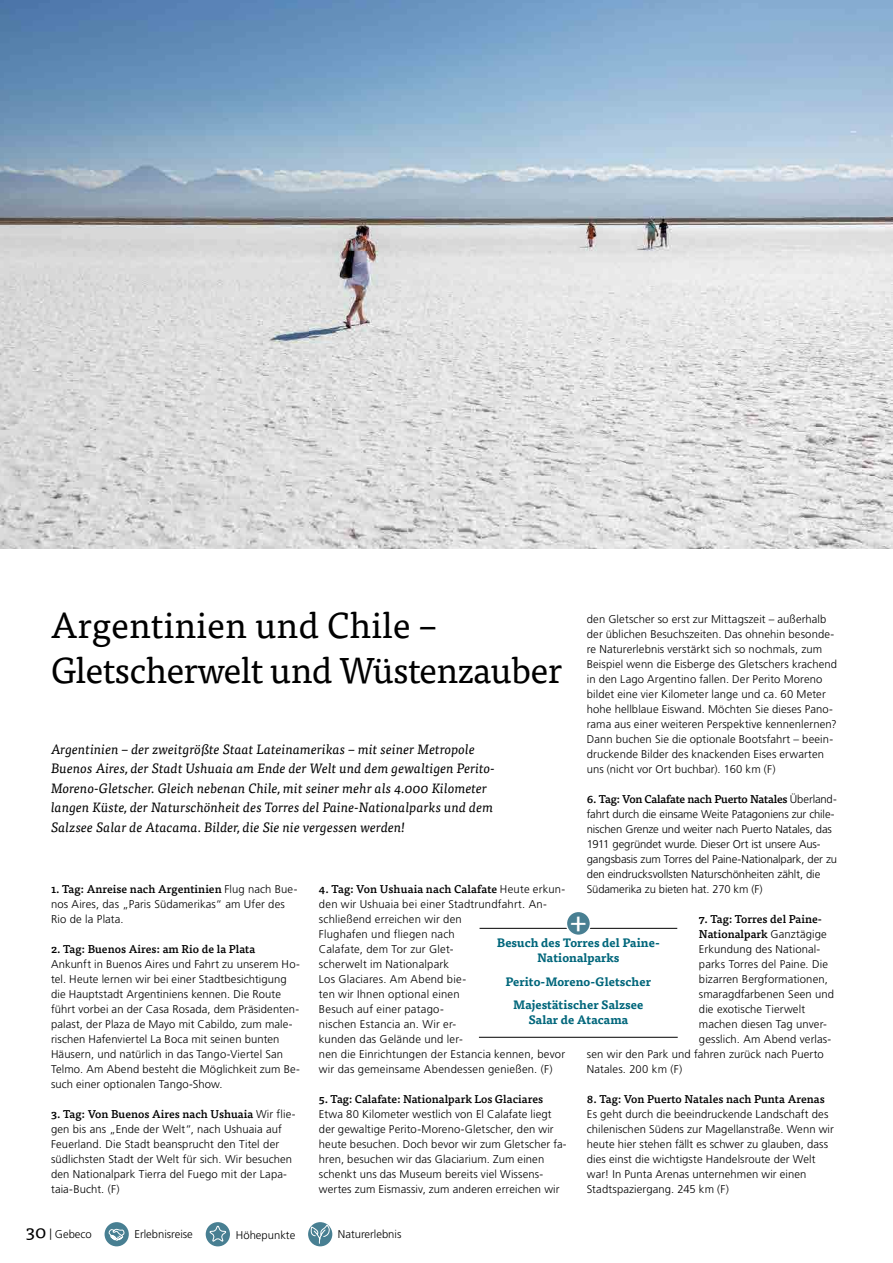
<style>
.page{position:relative;width:893px;height:1263px;background:#fff}
.page>*{position:absolute;margin:0;border:0;box-sizing:border-box;transform-origin:0 0}
.t1{font:36px/45px "Tisa OT";letter-spacing:-.02em;color:#000}
.t2{font:30px "Tisa OT";color:#fff}
.t3{font:18px "Tisa OT";color:#000}
.t4{font:italic 13.5px/19.5px "Tisa OT";letter-spacing:.005em;color:#000}
.t5{font:700 12px/15px "Tisa OT";color:#00667b;text-align:center}
.t6{font:300 11.25px/15px "Frutiger LT Pro";letter-spacing:.01em;color:#000}
.t7{font:500 11.25px/15px "Tisa OT";color:#000}
.t8{font:300 11.25px/15px "Frutiger LT Pro";letter-spacing:-.01em;color:#000}
.t9{font:500 11.25px "Tisa OT";letter-spacing:-.02em;color:#000}
.s1{font-family:"Frutiger LT Pro";font-weight:300}
.s2{font-family:"Frutiger LT Pro";font-weight:300;font-size:11.25px}
</style>
<div class="page">
<img style="left:0;top:0;width:893px;height:548px">
<hr style="left:479px;top:1037px;width:199px;height:1px;background:#000">
<hr style="left:480px;top:928px;width:197px;height:1px;background:#000">
<div style="left:566px;top:911px;width:24px;height:24px;background:#487f92;border-radius:50%"></div>
<div style="left:566px;top:911px;width:25px;height:25px;border:2px solid #fff;border-radius:50%"></div>
<div style="left:105px;top:1222px;width:24px;height:24px;background:#487f92;border-radius:50%"></div>
<svg style="left:108px;top:1228px;width:17px;height:13px"></svg>
<div style="left:206px;top:1222px;width:24px;height:24px;background:#487f92;border-radius:50%"></div>
<svg style="left:209px;top:1226px;width:17px;height:16px"></svg>
<svg style="left:308px;top:1222px;width:24px;height:24px"></svg>
<svg style="left:311px;top:1222px;width:19px;height:22px"></svg>
<h1 class="t1" style="left:51px;top:604px;width:513px">Argentinien und Chile –<br>Gletscherwelt und Wüstenzauber</h1>
<p class="t6" style="left:587px;top:612px;width:252px">den Gletscher so erst zur Mittagszeit – außerhalb der üblichen Besuchszeiten. Das ohnehin besonde&shy;re Naturerlebnis verstärkt sich so nochmals, zum Beispiel wenn die Eisberge des Gletschers krachend in den Lago Argentino fallen. Der Perito Moreno bildet eine vier Kilometer lange und ca. 60 Meter hohe hellblaue Eiswand. Möchten Sie dieses Pano&shy;rama aus einer weiteren Perspektive kennenlernen?<br>Dann buchen Sie die optionale Bootsfahrt – beein&shy;druckende Bilder des knackenden Eises erwarten uns (nicht vor Ort buchbar). 160 km (F)</p>
<p class="t9" style="left:587px;top:792px;width:251px">6. Tag: Von Calafate nach Puerto Natales <span class="s1">Überland-</span></p>
<p class="t8" style="left:587px;top:807px;width:252px">fahrt durch die einsame Weite Patagoniens zur chile&shy;nischen Grenze und weiter nach Puerto Natales, das 1911 gegründet wurde. Dieser Ort ist unsere Aus&shy;gangsbasis zum Torres del Paine-Nationalpark, der zu den eindrucksvollsten Naturschönheiten zählt, die Südamerika zu bieten hat. 270 km (F)</p>
<p class="t7" style="left:699px;top:912px;width:129px">7. Tag: Torres del Paine-<br>Nationalpark <span class="s1">Ganztägige</span></p>
<p class="t6" style="left:699px;top:942px;width:123px">Erkundung des National-</p>
<p class="t6" style="left:699px;top:957px;width:131px">parks Torres del Paine. Die</p>
<p class="t6" style="left:699px;top:972px;width:130px">bizarren Bergformationen,</p>
<p class="t6" style="left:699px;top:987px;width:137px">smaragdfarbenen Seen und</p>
<p class="t6" style="left:699px;top:1002px;width:108px">die exotische Tierwelt</p>
<p class="t6" style="left:699px;top:1017px;width:129px">machen diesen Tag unver-</p>
<p class="t6" style="left:699px;top:1032px;width:134px">gesslich. Am Abend verlas-</p>
<p class="t6" style="left:587px;top:1047px;width:238px">sen wir den Park und fahren zurück nach Puerto</p>
<p class="t6" style="left:587px;top:1062px;width:97px">Natales. 200 km (F)</p>
<p class="t7" style="left:587px;top:1092px;width:239px">8. Tag: Von Puerto Natales nach Punta Arenas</p>
<p class="t6" style="left:587px;top:1107px;width:249px">Es geht durch die beeindruckende Landschaft des chilenischen Südens zur Magellanstraße. Wenn wir heute hier stehen fällt es schwer zu glauben, dass dies einst die wichtigste Handelsroute der Welt war! In Punta Arenas unternehmen wir einen Stadtspaziergang. 245 km (F)</p>
<p class="t4" style="left:51px;top:739px;width:445px">Argentinien – der zweitgrößte Staat Lateinamerikas – mit seiner Metropole Buenos Aires, der Stadt Ushuaia am Ende der Welt und dem gewaltigen Perito-Moreno-Gletscher. Gleich nebenan Chile, mit seiner mehr als 4.000 Kilometer langen Küste, der Naturschönheit des Torres del Paine-Nationalparks und dem Salzsee Salar de Atacama. Bilder, die Sie nie vergessen werden!</p>
<p class="t7" style="left:319px;top:882px;width:248px">4. Tag: Von Ushuaia nach Calafate <span class="s1">Heute erkun-</span></p>
<p class="t6" style="left:319px;top:897px;width:248px">den wir Ushuaia bei einer Stadtrundfahrt. An&shy;schließend erreichen wir den<br>Flughafen und fliegen nach<br>Calafate, dem Tor zur Glet-<br>scherwelt im Nationalpark<br>Los Glaciares. Am Abend bie-<br>ten wir Ihnen optional einen<br>Besuch auf einer patago-<br>nischen Estancia an. Wir er-<br>kunden das Gelände und ler-<br>nen die Einrichtungen der Estancia kennen, bevor wir das gemeinsame Abendessen genießen. (F)</p>
<p class="t7" style="left:319px;top:1092px;width:226px">5. Tag: Calafate: Nationalpark Los Glaciares</p>
<p class="t6" style="left:319px;top:1107px;width:249px">Etwa 80 Kilometer westlich von El Calafate liegt der gewaltige Perito-Moreno-Gletscher, den wir heute besuchen. Doch bevor wir zum Gletscher fa&shy;hren, besuchen wir das Glaciarium. Zum einen schenkt uns das Museum bereits viel Wissens&shy;wertes zum Eismassiv, zum anderen erreichen wir</p>
<p class="t7" style="left:51px;top:882px;width:248px">1. Tag: Anreise nach Argentinien <span class="s1">Flug nach Bue-</span></p>
<p class="t6" style="left:51px;top:897px;width:235px">nos Aires, das „Paris Südamerikas“ am Ufer des<br>Rio de la Plata.</p>
<p class="t7" style="left:51px;top:942px;width:206px">2. Tag: Buenos Aires: am Rio de la Plata</p>
<p class="t6" style="left:51px;top:957px;width:250px">Ankunft in Buenos Aires und Fahrt zu unserem Ho&shy;tel. Heute lernen wir bei einer Stadtbesichtigung die Hauptstadt Argentiniens kennen. Die Route führt vorbei an der Casa Rosada, dem Präsidenten&shy;palast, der Plaza de Mayo mit Cabildo, zum male&shy;rischen Hafenviertel La Boca mit seinen bunten Häusern, und natürlich in das Tango-Viertel San Telmo. Am Abend besteht die Möglichkeit zum Be&shy;such einer optionalen Tango-Show.</p>
<p class="t7" style="left:51px;top:1107px;width:246px">3. Tag: Von Buenos Aires nach Ushuaia <span class="s1">Wir flie-</span></p>
<p class="t6" style="left:51px;top:1122px;width:243px">gen bis ans „Ende der Welt“, nach Ushuaia auf Feuerland. Die Stadt beansprucht den Titel der südlichsten Stadt der Welt für sich. Wir besuchen den Nationalpark Tierra del Fuego mit der Lapa&shy;taia-Bucht. (F)</p>
<h2 class="t2" style="left:570px;top:903px;width:19px">+</h2>
<p class="t5" style="left:497px;top:936px;width:165px">Besuch des Torres del Paine-<br>Nationalparks</p>
<p class="t5" style="left:506px;top:970px;width:147px;line-height:23.5px">Perito-Moreno-Gletscher<br>Majestätischer Salzsee</p>
<p class="t5" style="left:528px;top:1013px;width:101px">Salar de Atacama</p>
<h3 class="t3" style="left:26px;top:1221px;width:27px">30 <span class="s2">|</span></h3>
<p class="t6" style="left:55px;top:1227px;width:38px">Gebeco</p>
<p class="t6" style="left:134px;top:1227px;width:60px">Erlebnisreise</p>
<p class="t6" style="left:236px;top:1227px;width:61px">Höhepunkte</p>
<p class="t6" style="left:338px;top:1226px;width:65px">Naturerlebnis</p>
</div>
